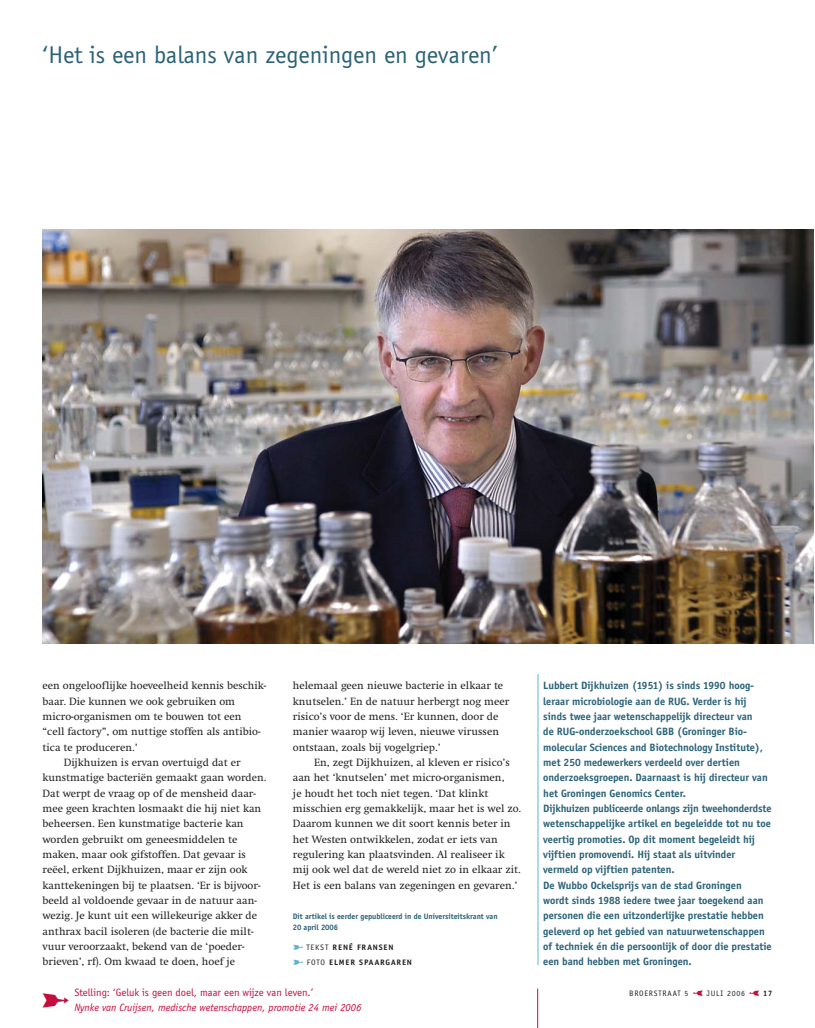
<style>
.page{position:relative;width:815px;height:1028px;background:#fff}
.page>*{position:absolute;margin:0;border:0;box-sizing:border-box;transform-origin:0 0}
.t1{font:26.25px "Bills DEC Orations";color:#c40e3d}
.t2{font:25px "Officina Sans";color:#2b6277}
.t3{font:11px/15.2px "Swift";color:#231f20}
.t4{font:700 11px/15.2px "Officina Sans";color:#2b6277}
.t5{font:italic 11px "Officina Sans";color:#c40e3d}
.t6{font:11px "Officina Sans";color:#c40e3d}
.t7{font:700 8.12px/11.2px "Officina Sans";color:#2b6277}
.t8{font:700 8.12px/15.2px "Officina Sans";letter-spacing:.105em;color:#231f20;scale:1.05 1}
.t9{font:8.12px "Officina Sans";letter-spacing:.095em;color:#231f20}
.s1{font-family:"Bills DEC Orations";font-weight:400;font-size:9.5px;color:#5db6cd}
.s2{font-weight:400}
.s3{font-family:"Bills DEC Orations";font-size:10px;color:#c40e3d}
.s4{font-weight:700}
</style>
<div class="page">
<hr style="left:537px;top:988px;width:1px;height:39px;background:#c40e3d">
<hr style="left:538px;top:674px;width:1px;height:290px;background:#5db6cd">
<img style="left:43px;top:230px;width:771px;height:413px">
<h2 class="t2" style="left:43px;top:45px;width:457px">‘Het is een balans van zegeningen en gevaren’</h2>
<p class="t3" style="left:43px;top:679px;width:225px">een ongelooflijke hoeveelheid kennis beschik-</p>
<p class="t3" style="left:43px;top:694px;width:194px">baar. Die kunnen we ook gebruiken om</p>
<p class="t3" style="left:43px;top:709px;width:200px">micro-organismen om te bouwen tot een</p>
<p class="t3" style="left:43px;top:725px;width:219px">“cell factory”, om nuttige stoffen als antibio-</p>
<p class="t3" style="left:43px;top:740px;width:97px">tica te produceren.’</p>
<p class="t3" style="left:64px;top:755px;width:178px">Dijkhuizen is ervan overtuigd dat er</p>
<p class="t3" style="left:43px;top:771px;width:225px">kunstmatige bacteriën gemaakt gaan worden.</p>
<p class="t3" style="left:43px;top:786px;width:215px">Dat werpt de vraag op of de mensheid daar-</p>
<p class="t3" style="left:43px;top:801px;width:220px">mee geen krachten losmaakt die hij niet kan</p>
<p class="t3" style="left:43px;top:817px;width:203px">beheersen. Een kunstmatige bacterie kan</p>
<p class="t3" style="left:43px;top:832px;width:196px">worden gebruikt om geneesmiddelen te</p>
<p class="t3" style="left:43px;top:847px;width:205px">maken, maar ook gifstoffen. Dat gevaar is</p>
<p class="t3" style="left:43px;top:863px;width:207px">reëel, erkent Dijkhuizen, maar er zijn ook</p>
<p class="t3" style="left:43px;top:878px;width:219px">kanttekeningen bij te plaatsen. ‘Er is bijvoor-</p>
<p class="t3" style="left:43px;top:893px;width:216px">beeld al voldoende gevaar in de natuur aan-</p>
<p class="t3" style="left:43px;top:908px;width:216px">wezig. Je kunt uit een willekeurige akker de</p>
<p class="t3" style="left:43px;top:924px;width:212px">anthrax bacil isoleren (de bacterie die milt-</p>
<p class="t3" style="left:43px;top:939px;width:203px">vuur veroorzaakt, bekend van de ‘poeder-</p>
<p class="t3" style="left:43px;top:954px;width:194px">brieven’, rf). Om kwaad te doen, hoef je</p>
<p class="t3" style="left:293px;top:679px;width:218px">helemaal geen nieuwe bacterie in elkaar te knutselen.’ En de natuur herbergt nog meer risico’s voor de mens. ‘Er kunnen, door de manier waarop wij leven, nieuwe virussen ontstaan, zoals bij vogelgriep.’</p>
<p class="t3" style="left:293px;top:755px;width:230px;text-indent:21px">En, zegt Dijkhuizen, al kleven er risico’s aan het ‘knutselen’ met micro-organismen,<br>je houdt het toch niet tegen. ‘Dat klinkt misschien erg gemakkelijk, maar het is wel zo.<br>Daarom kunnen we dit soort kennis beter in het Westen ontwikkelen, zodat er iets van regulering kan plaatsvinden. Al realiseer ik mij ook wel dat de wereld niet zo in elkaar zit.<br>Het is een balans van zegeningen en gevaren.’</p>
<p class="t7" style="left:293px;top:911px;width:206px">Dit artikel is eerder gepubliceerd in de Universiteitskrant van<br>20 april 2006</p>
<p class="t8" style="left:293px;top:940px;width:115px"><span class="s1">&gt;</span> <span class="s2">TEKST</span> RENÉ FRANSEN<br><span class="s1">&gt;</span> <span class="s2">FOTO</span> ELMER SPAARGAREN</p>
<p class="t4" style="left:543px;top:679px;width:230px">Lubbert Dijkhuizen (1951) is sinds 1990 hoog&shy;leraar microbiologie aan de RUG. Verder is hij sinds twee jaar wetenschappelijk directeur van<br>de RUG-onderzoekschool GBB (Groninger Bio&shy;molecular Sciences and Biotechnology Institute), met 250 medewerkers verdeeld over dertien onderzoeksgroepen. Daarnaast is hij directeur van het Groningen Genomics Center.<br>Dijkhuizen publiceerde onlangs zijn tweehonderdste wetenschappelijke artikel en begeleidde tot nu toe veertig promoties. Op dit moment begeleidt hij vijftien promovendi. Hij staat als uitvinder vermeld op vijftien patenten.<br>De Wubbo Ockelsprijs van de stad Groningen<br>wordt sinds 1988 iedere twee jaar toegekend aan personen die een uitzonderlijke prestatie hebben geleverd op het gebied van natuurwetenschappen of techniek én die persoonlijk of door die prestatie een band hebben met Groningen.</p>
<p class="t6" style="left:74px;top:987px;width:240px">Stelling: ‘Geluk is geen doel, maar een wijze van leven.’</p>
<p class="t9" style="left:629px;top:989px;width:145px">BROERSTRAAT 5 <span class="s3">&lt;</span> JULI 2006 <span class="s3">&lt;</span> <span class="s4">17</span></p>
<h1 class="t1" style="left:41px;top:990px;width:31px">&gt;</h1>
<p class="t5" style="left:74px;top:1003px;width:289px">Nynke van Cruijsen, medische wetenschappen, promotie 24 mei 2006</p>
</div>
